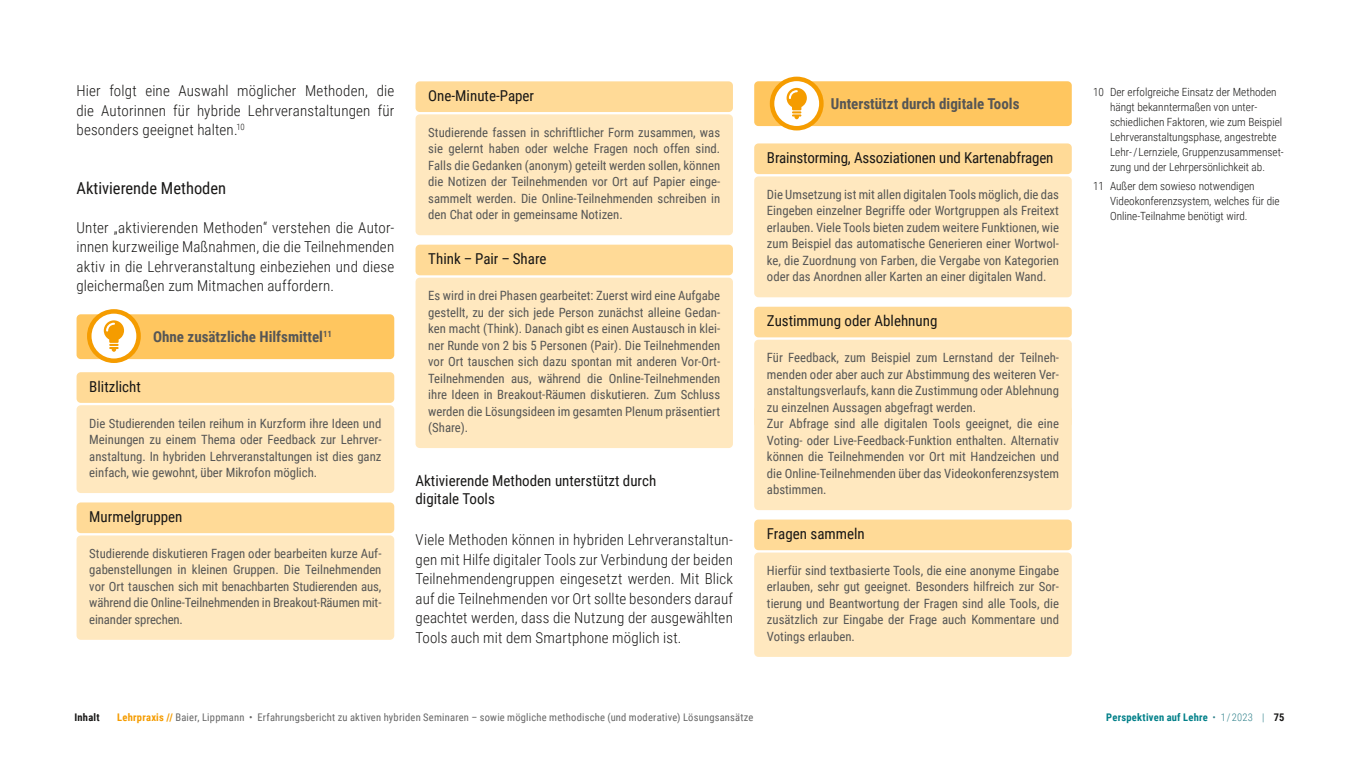
<style>
.page{position:relative;width:1361px;height:766px;background:#fff}
.page>*{position:absolute;margin:0;border:0;box-sizing:border-box;transform-origin:0 0}
.Ü3{font:16.5px "Roboto Condensed";color:#181716}
.Copy_erste_10_13{font:300 15px/19.5px "Roboto Condensed";letter-spacing:.01em;color:#181716;text-align:justify}
.Fenster_Methoden_Übe{font:15px "Roboto Condensed";color:#181716}
.Fenster_Tools_Fenste{font:700 15px "Roboto Condensed";color:#565655}
.U5_ohne_Einzug{font:15px/17.2px "Roboto Condensed";color:#181716}
.Fenster_Methoden_Cop{font:12.75px/16.5px "Roboto Condensed";color:#565655;text-align:justify}
.Fussnoten_in_Margina{font:300 11.25px/15px "Roboto Condensed";color:#181716}
.t1{font:10.5px "Roboto Condensed";letter-spacing:.02em;color:#666}
.t2{font:700 10.5px "Roboto Condensed";letter-spacing:.02em;color:#008089}
.t3{font:700 10.5px "Roboto Condensed";letter-spacing:.02em;color:#181716}
.s1{font-weight:700;color:#f59c00}
.s2{font-weight:300;color:#2f818b}
.s3{color:#181716}
</style>
<div class="page">
<div style="left:754px;top:81px;width:317px;height:45px;background:#ffc65f;border-radius:4px"></div>
<div style="left:754px;top:143px;width:317px;height:31px;background:#ffda97;border-radius:4px"></div>
<div style="left:754px;top:176px;width:317px;height:121px;background:#ffe8bf;border-radius:4px"></div>
<div style="left:754px;top:306px;width:317px;height:31px;background:#ffda97;border-radius:4px"></div>
<div style="left:754px;top:339px;width:317px;height:88px;background:#ffe8bf;border-radius:4px"></div>
<div style="left:754px;top:405px;width:317px;height:105px;background:#ffe8bf;border-radius:4px"></div>
<div style="left:754px;top:519px;width:317px;height:31px;background:#ffda97;border-radius:4px"></div>
<div style="left:754px;top:552px;width:317px;height:104px;background:#ffe8bf;border-radius:4px"></div>
<div style="left:77px;top:314px;width:317px;height:45px;background:#ffc65f;border-radius:4px"></div>
<div style="left:77px;top:372px;width:317px;height:31px;background:#ffda97;border-radius:4px"></div>
<div style="left:77px;top:405px;width:317px;height:88px;background:#ffe8bf;border-radius:4px"></div>
<div style="left:77px;top:502px;width:317px;height:31px;background:#ffda97;border-radius:4px"></div>
<div style="left:77px;top:535px;width:317px;height:104px;background:#ffe8bf;border-radius:4px"></div>
<svg style="left:89px;top:311px;width:50px;height:49px"></svg>
<div style="left:87px;top:309px;width:54px;height:54px;border:4px solid #f59c00;border-radius:50%"></div>
<svg style="left:104px;top:320px;width:20px;height:31px"></svg>
<svg style="left:772px;top:79px;width:49px;height:49px"></svg>
<div style="left:770px;top:77px;width:53px;height:53px;border:4px solid #f59c00;border-radius:50%"></div>
<svg style="left:786px;top:88px;width:21px;height:31px"></svg>
<div style="left:415px;top:81px;width:318px;height:31px;background:#ffda97;border-radius:4px"></div>
<div style="left:415px;top:114px;width:318px;height:121px;background:#ffe8bf;border-radius:4px"></div>
<div style="left:415px;top:244px;width:318px;height:31px;background:#ffda97;border-radius:4px"></div>
<div style="left:415px;top:277px;width:318px;height:171px;background:#ffe8bf;border-radius:4px"></div>
<p class="Copy_erste_10_13" style="left:77px;top:80px;width:319px">Hier folgt eine Auswahl möglicher Methoden, die die Autorinnen für hybride Lehrveranstaltungen für besonders geeignet halten.<sup>10</sup></p>
<p class="Ü3" style="left:77px;top:176px;width:151px">Aktivierende Methoden</p>
<p class="Copy_erste_10_13" style="left:77px;top:217px;width:319px">Unter „aktivierenden Methoden“ verstehen die Autor&shy;innen kurzweilige Maßnahmen, die die Teilnehmenden aktiv in die Lehrveranstaltung einbeziehen und diese gleichermaßen zum Mitmachen auffordern.</p>
<p class="Fenster_Tools_Fenste" style="left:153px;top:325px;width:180px">Ohne zusätzliche Hilfsmittel<sup>11</sup></p>
<p class="Fenster_Methoden_Übe" style="left:89px;top:376px;width:53px">Blitzlicht</p>
<p class="Fenster_Methoden_Cop" style="left:89px;top:414px;width:294px">Die Studierenden teilen reihum in Kurzform ihre Ideen und Meinungen zu einem Thema oder Feedback zur Lehrver&shy;anstaltung. In hybriden Lehrveranstaltungen ist dies ganz einfach, wie gewohnt, über Mikrofon möglich.</p>
<p class="Fenster_Methoden_Übe" style="left:89px;top:506px;width:95px">Murmelgruppen</p>
<p class="Fenster_Methoden_Cop" style="left:89px;top:544px;width:294px">Studierende diskutieren Fragen oder bearbeiten kurze Auf&shy;gabenstellungen in kleinen Gruppen. Die Teilnehmenden vor Ort tauschen sich mit benachbarten Studierenden aus, während die Online-Teilnehmenden in Breakout-Räumen mit&shy;einander sprechen.</p>
<p class="Fenster_Methoden_Übe" style="left:428px;top:85px;width:107px">One-Minute-Paper</p>
<p class="Fenster_Methoden_Cop" style="left:428px;top:123px;width:293px">Studierende fassen in schriftlicher Form zusammen, was sie gelernt haben oder welche Fragen noch offen sind.<br>Falls die Gedanken (anonym) geteilt werden sollen, können die Notizen der Teilnehmenden vor Ort auf Papier einge&shy;sammelt werden. Die Online-Teilnehmenden schreiben in den Chat oder in gemeinsame Notizen.</p>
<p class="Fenster_Methoden_Übe" style="left:428px;top:248px;width:120px">Think – Pair – Share</p>
<p class="Fenster_Methoden_Cop" style="left:428px;top:286px;width:293px">Es wird in drei Phasen gearbeitet: Zuerst wird eine Aufgabe gestellt, zu der sich jede Person zunächst alleine Gedan&shy;ken macht (Think). Danach gibt es einen Austausch in klei&shy;ner Runde von 2 bis 5 Personen (Pair). Die Teilnehmenden vor Ort tauschen sich dazu spontan mit anderen Vor-Ort-Teilnehmenden aus, während die Online-Teilnehmenden ihre Ideen in Breakout-Räumen diskutieren. Zum Schluss werden die Lösungsideen im gesamten Plenum präsentiert (Share).</p>
<p class="U5_ohne_Einzug" style="left:415px;top:472px;width:242px">Aktivierende Methoden unterstützt durch digitale Tools</p>
<p class="Copy_erste_10_13" style="left:415px;top:529px;width:319px">Viele Methoden können in hybriden Lehrveranstaltun&shy;gen mit Hilfe digitaler Tools zur Verbindung der beiden Teilnehmendengruppen eingesetzt werden. Mit Blick auf die Teilnehmenden vor Ort sollte besonders darauf geachtet werden, dass die Nutzung der ausgewählten Tools auch mit dem Smartphone möglich ist.</p>
<p class="Fenster_Tools_Fenste" style="left:831px;top:93px;width:190px">Unterstützt durch digitale Tools</p>
<p class="Fenster_Methoden_Übe" style="left:767px;top:147px;width:288px">Brainstorming, Assoziationen und Kartenabfragen</p>
<p class="Fenster_Methoden_Cop" style="left:767px;top:185px;width:293px">Die Umsetzung ist mit allen digitalen Tools möglich, die das Eingeben einzelner Begriffe oder Wortgruppen als Freitext erlauben. Viele Tools bieten zudem weitere Funktionen, wie zum Beispiel das automatische Generieren einer Wortwol&shy;ke, die Zuordnung von Farben, die Vergabe von Kategorien oder das Anordnen aller Karten an einer digitalen Wand.</p>
<p class="Fenster_Methoden_Übe" style="left:767px;top:310px;width:172px">Zustimmung oder Ablehnung</p>
<p class="Fenster_Methoden_Cop" style="left:767px;top:349px;width:293px">Für Feedback, zum Beispiel zum Lernstand der Teilneh&shy;menden oder aber auch zur Abstimmung des weiteren Ver&shy;anstaltungsverlaufs, kann die Zustimmung oder Ablehnung zu einzelnen Aussagen abgefragt werden.</p>
<p class="Fenster_Methoden_Cop" style="left:767px;top:415px;width:293px">Zur Abfrage sind alle digitalen Tools geeignet, die eine Voting- oder Live-Feedback-Funktion enthalten. Alternativ können die Teilnehmenden vor Ort mit Handzeichen und die Online-Teilnehmenden über das Videokonferenzsystem abstimmen.</p>
<p class="Fenster_Methoden_Übe" style="left:767px;top:523px;width:99px">Fragen sammeln</p>
<p class="Fenster_Methoden_Cop" style="left:767px;top:561px;width:293px">Hierfür sind textbasierte Tools, die eine anonyme Eingabe erlauben, sehr gut geeignet. Besonders hilfreich zur Sor&shy;tierung und Beantwortung der Fragen sind alle Tools, die zusätzlich zur Eingabe der Frage auch Kommentare und Votings erlauben.</p>
<p class="Fussnoten_in_Margina" style="left:1110px;top:84px;width:175px;text-indent:-17px">10 Der erfolgreiche Einsatz der Methoden hängt bekanntermaßen von unter&shy;schiedlichen Faktoren, wie zum Beispiel Lehrveranstaltungsphase, angestrebte Lehr- / Lernziele, Gruppenzusammenset&shy;zung und der Lehrpersönlichkeit ab.</p>
<p class="Fussnoten_in_Margina" style="left:1110px;top:178px;width:171px;text-indent:-17px">11 Außer dem sowieso notwendigen<br>Videokonferenzsystem, welches für die<br>Online-Teilnahme benötigt wird.</p>
<p class="t3" style="left:74px;top:709px;width:27px">Inhalt</p>
<p class="t1" style="left:117px;top:709px;width:638px"><span class="s1">Lehrpraxis //</span> Baier, Lippmann • Erfahrungsbericht zu aktiven hybriden Seminaren – sowie mögliche methodische (und moderative) Lösungsansätze</p>
<p class="t2" style="left:1106px;top:709px;width:180px">Perspektiven auf Lehre <span class="s2">• 1 / 2023 |</span> <span class="s3">75</span></p>
</div>
